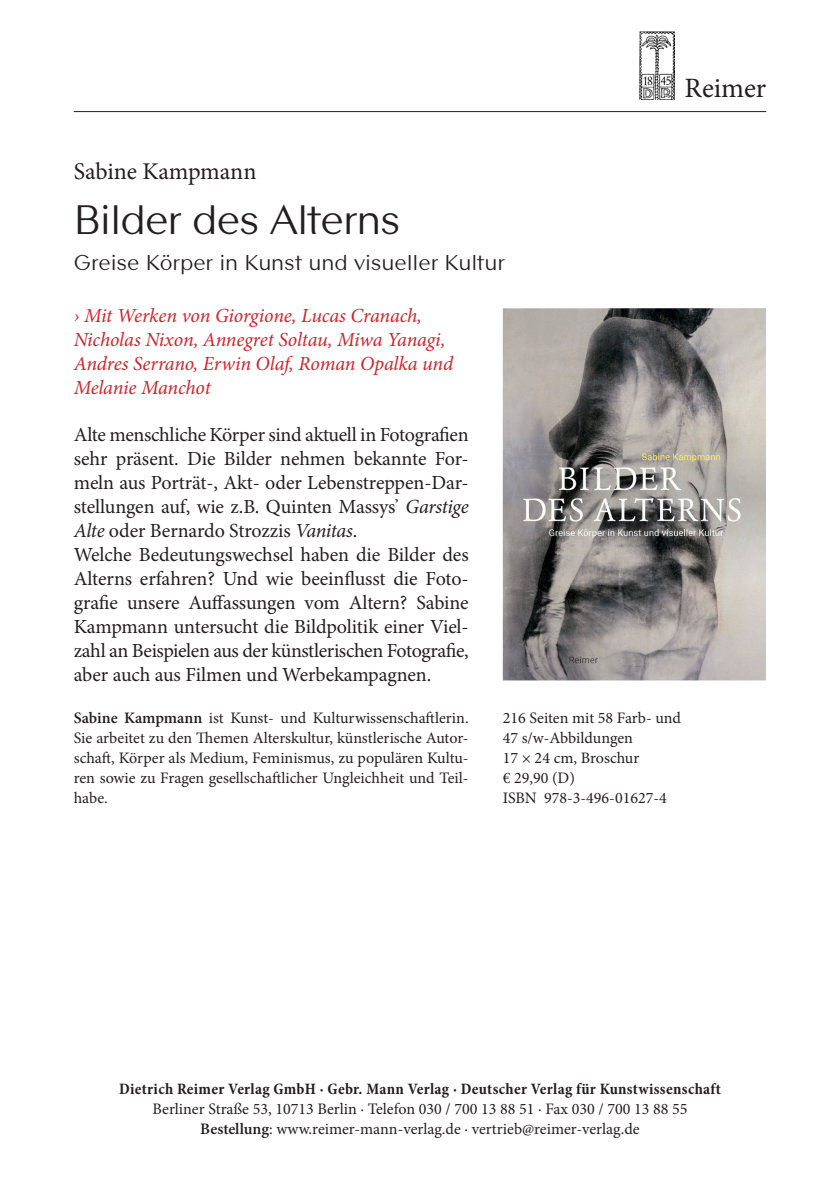
<style>
.page{position:relative;width:840px;height:1191px;background:#fff}
.page>*{position:absolute;margin:0;border:0;box-sizing:border-box;transform-origin:0 0}
.t1{font:42px "Contax Sans 55";letter-spacing:-.025em;color:#231f20}
.t2{font:28px "Minion Pro";letter-spacing:-.005em;color:#231f20}
.t3{font:24px "Minion Pro";letter-spacing:-.01em;color:#231f20}
.t4{font:22px "Contax Sans 55";letter-spacing:-.005em;color:#231f20}
.t5{font:20px/24px "Minion Pro";letter-spacing:-.01em;color:#231f20}
.t6{font:italic 20px/24px "Minion Pro";letter-spacing:-.01em;color:#d1232a}
.t7{font:16px/20px "Minion Pro";color:#231f20;text-align:justify}
.t8{font:700 condensed 16px "Minion Pro";letter-spacing:.02em;color:#231f20}
.s1{font-style:italic}
.s2{font-weight:600}
</style>
<div class="page">
<hr style="left:74px;top:111px;width:691px;height:1px;background:#231f20">
<img style="left:639px;top:32px;width:35px;height:68px">
<img style="left:502px;top:308px;width:263px;height:372px">
<h2 class="t2" style="left:684px;top:69px;width:83px">Reimer</h2>
<p class="t3" style="left:74px;top:155px;width:184px">Sabine Kampmann</p>
<h1 class="t1" style="left:74px;top:193px;width:328px">Bilder des Alterns</h1>
<p class="t4" style="left:74px;top:248px;width:432px">Greise Körper in Kunst und visueller Kultur</p>
<p class="t6" style="left:74px;top:303px;width:381px">› Mit Werken von Giorgione, Lucas Cranach, Nicholas Nixon, Annegret Soltau, Miwa Yanagi, Andres Serrano, Erwin Olaf, Roman Opalka und Melanie Manchot</p>
<p class="t5" style="left:74px;top:422px;width:396px">Alte menschliche Körper sind aktuell in Fotografien sehr präsent. Die Bilder nehmen bekannte For&shy;meln aus Porträt-, Akt- oder Lebenstreppen-Dar&shy;stellungen auf, wie z.B. Quinten Massys’ <span class="s1">Garstige Alte</span> oder Bernardo Strozzis <span class="s1">Vanitas</span>.<br>Welche Bedeutungswechsel haben die Bilder des Alterns erfahren? Und wie beeinflusst die Foto&shy;grafie unsere Auffassungen vom Altern? Sabine Kampmann untersucht die Bildpolitik einer Viel&shy;zahl an Beispielen aus der künstlerischen Fotografie, aber auch aus Filmen und Werbekampagnen.</p>
<p class="t7" style="left:74px;top:708px;width:396px"><span class="s2">Sabine Kampmann</span> ist Kunst- und Kulturwissenschaftlerin.<br>Sie arbeitet zu den Themen Alterskultur, künstlerische Autor&shy;schaft, Körper als Medium, Feminismus, zu populären Kultu&shy;ren sowie zu Fragen gesellschaftlicher Ungleichheit und Teil&shy;habe.</p>
<p class="t7" style="left:502px;top:708px;width:180px;text-align:left">216 Seiten mit 58 Farb- und<br>47 s/w-Abbildungen<br>17 × 24 cm, Broschur<br>€ 29,90 (D)<br>ISBN 978-3-496-01627-4</p>
<p class="t8" style="left:119px;top:1078px;width:602px">Dietrich Reimer Verlag GmbH · Gebr. Mann Verlag · Deutscher Verlag für Kunstwissenschaft</p>
<p class="t7" style="left:152px;top:1099px;width:536px;text-align:center">Berliner Straße 53, 10713 Berlin · Telefon 030 / 700 13 88 51 · Fax 030 / 700 13 88 55<br><span class="s2">Bestellung</span>: www.reimer-mann-verlag.de · vertrieb@reimer-verlag.de</p>
</div>
